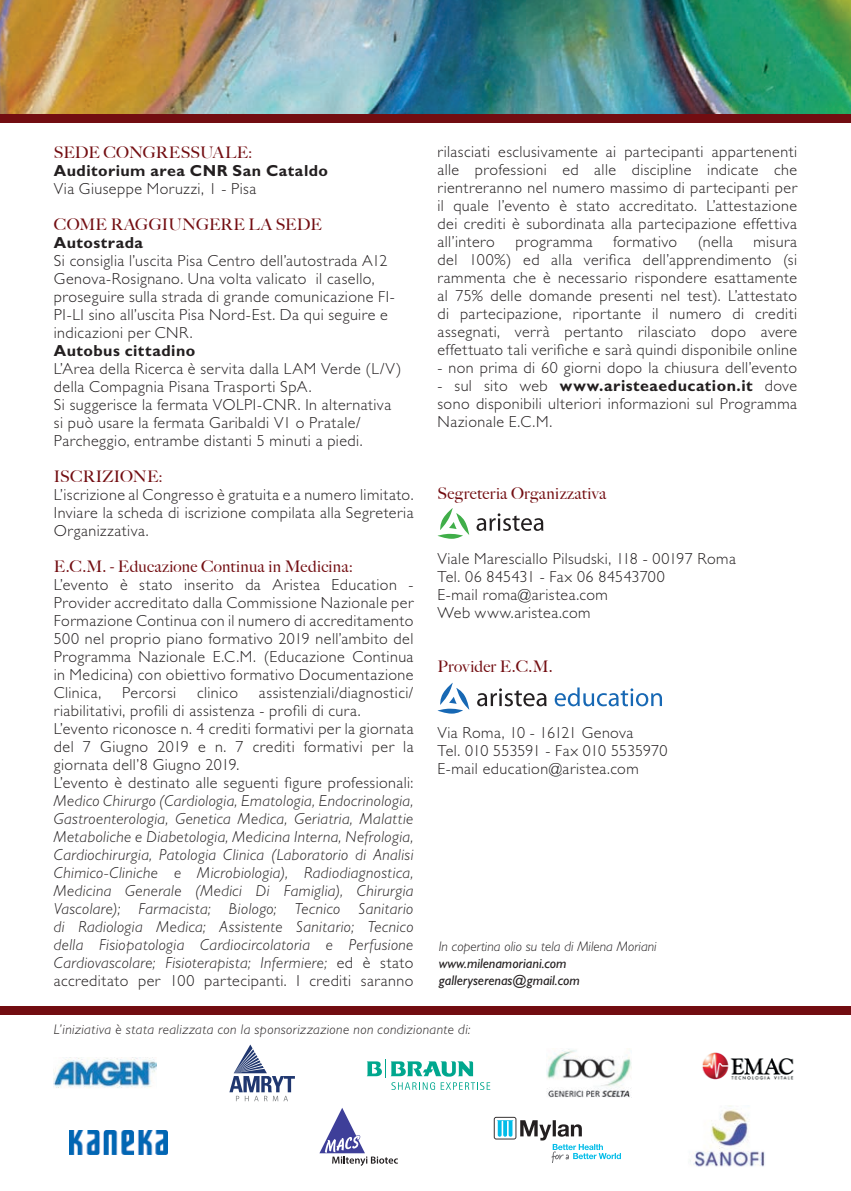
<style>
.page{position:relative;width:851px;height:1191px;background:#fff}
.page>*{position:absolute;margin:0;border:0;box-sizing:border-box;transform-origin:0 0}
.t1{font:300 16px/18px "Gill Sans Std";letter-spacing:.03em;color:#231f20}
.t2{font:italic 300 16px/18px "Gill Sans Std";letter-spacing:.025em;color:#231f20;text-align:justify}
.t3{font:500 16px "Big Caslon";letter-spacing:.015em;color:#730e12}
.t4{font:700 16px "Gill Sans Std";letter-spacing:.03em;color:#231f20}
.t5{font:italic 300 14px "Gill Sans Std";letter-spacing:.03em;color:#231f20}
.t6{font:italic 14px/16.8px "Gill Sans Std";color:#231f20}
.t7{font:italic 300 14px "Gill Sans Std";color:#231f20}
.s1{font-style:normal}
.s2{font-weight:700}
</style>
<div class="page">
<img style="left:0;top:0;width:850px;height:114px">
<div style="left:0;top:1006px;width:850px;height:9px;background:#720d11"></div>
<div style="left:0;top:114px;width:850px;height:9px;background:#720d11"></div>
<svg style="left:437px;top:682px;width:32px;height:31px"></svg>
<svg style="left:477px;top:688px;width:69px;height:18px"></svg>
<svg style="left:554px;top:687px;width:108px;height:19px"></svg>
<svg style="left:437px;top:508px;width:32px;height:31px"></svg>
<svg style="left:476px;top:513px;width:67px;height:18px"></svg>
<img style="left:54px;top:1057px;width:102px;height:31px">
<svg style="left:229px;top:1044px;width:66px;height:57px"></svg>
<svg style="left:367px;top:1059px;width:123px;height:31px"></svg>
<img style="left:546px;top:1049px;width:85px;height:48px">
<img style="left:702px;top:1052px;width:92px;height:28px">
<img style="left:70px;top:1130px;width:97px;height:24px">
<svg style="left:319px;top:1108px;width:79px;height:57px"></svg>
<svg style="left:493px;top:1116px;width:128px;height:47px"></svg>
<img style="left:690px;top:1105px;width:75px;height:62px">
<p class="t3" style="left:54px;top:139px;width:200px">SEDE CONGRESSUALE:</p>
<p class="t4" style="left:54px;top:161px;width:276px">Auditorium area CNR San Cataldo</p>
<p class="t1" style="left:54px;top:179px;width:204px">Via Giuseppe Moruzzi, 1 - Pisa</p>
<p class="t3" style="left:54px;top:211px;width:269px">COME RAGGIUNGERE LA SEDE</p>
<p class="t4" style="left:54px;top:233px;width:91px">Autostrada</p>
<p class="t1" style="left:54px;top:251px;width:342px">Si consiglia l’uscita Pisa Centro dell’autostrada A12<br>Genova-Rosignano. Una volta valicato il casello, proseguire sulla strada di grande comunicazione FI-PI-LI sino all’uscita Pisa Nord-Est. Da qui seguire e indicazioni per CNR.</p>
<p class="t4" style="left:54px;top:341px;width:143px">Autobus cittadino</p>
<p class="t1" style="left:54px;top:359px;width:349px">L’Area della Ricerca è servita dalla LAM Verde (L/V) della Compagnia Pisana Trasporti SpA.<br>Si suggerisce la fermata VOLPI-CNR. In alternativa si può usare la fermata Garibaldi V1 o Pratale/ Parcheggio, entrambe distanti 5 minuti a piedi.</p>
<p class="t3" style="left:54px;top:463px;width:110px">ISCRIZIONE:</p>
<p class="t1" style="left:54px;top:485px;width:361px;text-align:justify">L’iscrizione al Congresso è gratuita e a numero limitato.<br>Inviare la scheda di iscrizione compilata alla Segreteria Organizzativa.</p>
<p class="t3" style="left:54px;top:553px;width:300px">E.C.M. - Educazione Continua in Medicina:</p>
<p class="t1" style="left:54px;top:575px;width:361px;text-align:justify">L’evento è stato inserito da Aristea Education - Provider accreditato dalla Commissione Nazionale per Formazione Continua con il numero di accreditamento 500 nel proprio piano formativo 2019 nell’ambito del Programma Nazionale E.C.M. (Educazione Continua in Medicina) con obiettivo formativo Documentazione Clinica,</p>
<p class="t1" style="left:54px;top:683px;width:361px;text-indent:205px">assistenziali/diagnostici/ riabilitativi, profili di assistenza - profili di cura.<br>L’evento riconosce n. 4 crediti formativi per la giornata del 7 Giugno 2019 e n. 7 crediti formativi per la giornata dell’8 Giugno 2019.<br>L’evento è destinato alle seguenti figure professionali:</p>
<p class="t2" style="left:54px;top:791px;width:361px">Medico Chirurgo (Cardiologia, Ematologia, Endocrinologia, Gastroenterologia, Genetica Medica, Geriatria, Malattie Metaboliche e Diabetologia, Medicina Interna, Nefrologia, Cardiochirurgia, Patologia Clinica (Laboratorio di Analisi Chimico-Cliniche e Microbiologia), Radiodiagnostica, Medicina Generale (Medici Di Famiglia), Chirurgia Vascolare); Farmacista; Biologo; Tecnico Sanitario di Radiologia Medica; Assistente Sanitario; Tecnico della Fisiopatologia Cardiocircolatoria e Perfusione Cardiovascolare; Fisioterapista; Infermiere; <span class="s1">ed è stato accreditato per 100 partecipanti. I crediti saranno</span></p>
<p class="t1" style="left:122px;top:683px;width:55px">Percorsi</p>
<p class="t1" style="left:197px;top:683px;width:42px">clinico</p>
<p class="t1" style="left:437px;top:143px;width:361px;text-align:justify">rilasciati esclusivamente ai partecipanti appartenenti alle professioni ed alle discipline indicate che rientreranno nel numero massimo di partecipanti per il quale l’evento è stato accreditato. L’attestazione dei crediti è subordinata alla partecipazione effettiva all’intero</p>
<p class="t1" style="left:515px;top:233px;width:79px">programma</p>
<p class="t1" style="left:613px;top:233px;width:66px">formativo</p>
<p class="t1" style="left:697px;top:233px;width:36px">(nella</p>
<p class="t1" style="left:437px;top:233px;width:361px;text-align:justify;text-indent:316px">misura del 100%) ed alla verifica dell’apprendimento (si rammenta che è necessario rispondere esattamente al 75% delle domande presenti nel test). L’attestato di partecipazione, riportante il numero di crediti assegnati, verrà pertanto rilasciato dopo avere effettuato tali verifiche e sarà quindi disponibile online</p>
<p class="t1" style="left:437px;top:359px;width:361px">- non prima di 60 giorni dopo la chiusura dell’evento</p>
<p class="t1" style="left:437px;top:377px;width:361px;text-align:justify">- sul sito web <span class="s2">www.aristeaeducation.it</span> dove sono disponibili ulteriori informazioni sul Programma Nazionale E.C.M.</p>
<p class="t3" style="left:437px;top:480px;width:170px">Segreteria Organizzativa</p>
<p class="t1" style="left:437px;top:550px;width:300px">Viale Maresciallo Pilsudski, 118 - 00197 Roma<br>Tel. 06 845431 - Fax 06 84543700<br>E-mail roma@aristea.com<br>Web www.aristea.com</p>
<p class="t3" style="left:437px;top:653px;width:116px">Provider E.C.M.</p>
<p class="t1" style="left:437px;top:723px;width:231px">Via Roma, 10 - 16121 Genova<br>Tel. 010 553591 - Fax 010 5535970<br>E-mail education@aristea.com</p>
<p class="t7" style="left:439px;top:938px;width:219px">In copertina olio su tela di Milena Moriani</p>
<p class="t6" style="left:439px;top:955px;width:142px">www.milenamoriani.com galleryserenas@gmail.com</p>
<p class="t5" style="left:54px;top:1022px;width:418px">L’iniziativa è stata realizzata con la sponsorizzazione non condizionante di:</p>
</div>
